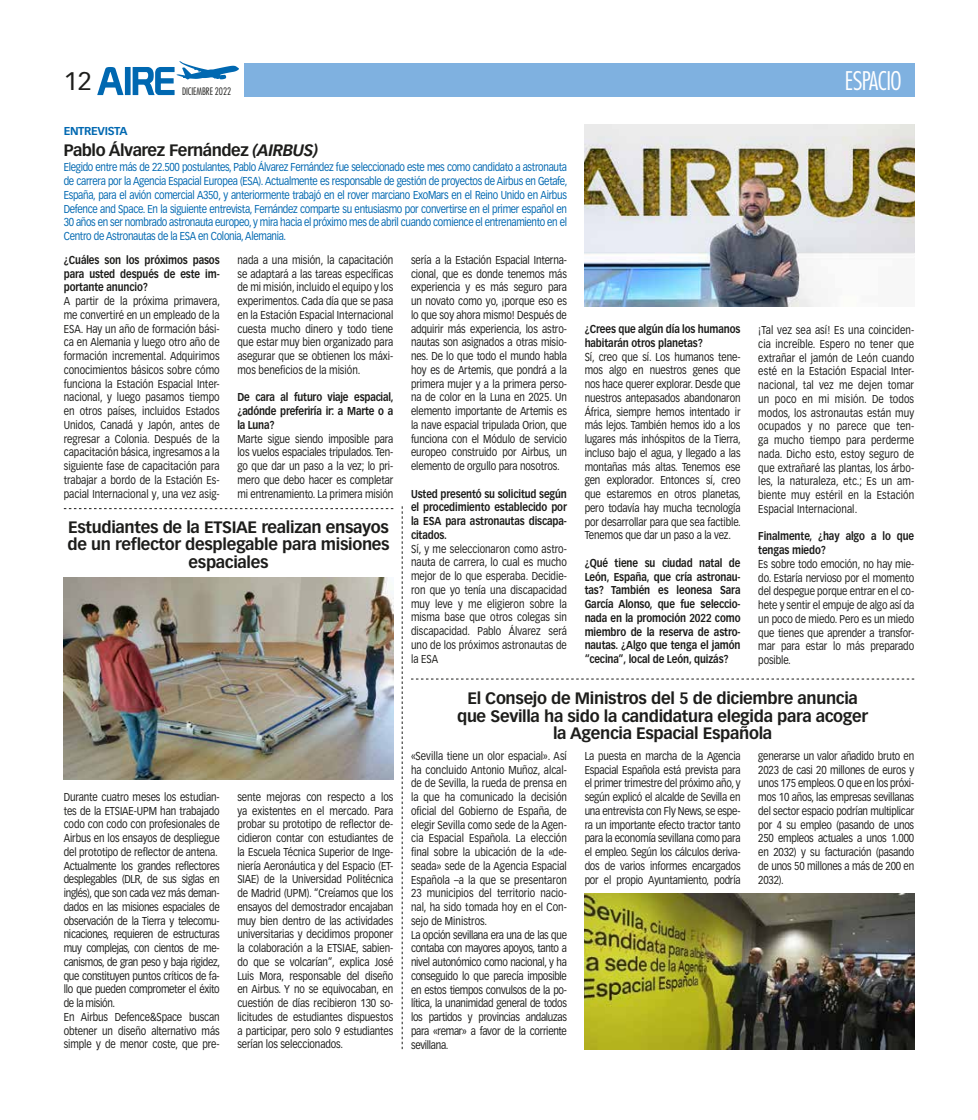
<style>
.page{position:relative;width:978px;height:1120px;background:#fff}
.page>*{position:absolute;margin:0;border:0;box-sizing:border-box;transform-origin:0 0}
.t1{font:300 condensed 25px "Futura Std";letter-spacing:-.025em;color:#fff}
.t2{font:25px "Vectora LT Pro";color:#1d1d1b}
.t3{font:700 16.25px/17.5px "Vectora LT Pro";letter-spacing:-.02em;color:#1d1d1b;text-align:center}
.t4{font:11.25px/13.8px "Vectora LT Pro";letter-spacing:-.01em;color:#1d1d1b;text-align:justify;scale:.85 1}
.t5{font:11.25px/13.8px "Vectora LT Pro";letter-spacing:-.03em;color:#1d1d1b;scale:.85 1}
.t6{font:11.25px/13.8px "Vectora LT Pro";letter-spacing:-.03em;color:#0068b1;text-align:justify;scale:.85 1}
.t7{font:700 11.25px/13.8px "Vectora LT Pro";letter-spacing:-.01em;color:#1d1d1b;text-align:justify;scale:.85 1}
.t8{font:700 11.25px "Vectora LT Pro";letter-spacing:-.03em;color:#0068b1}
.t9{font:300 condensed 10px "Futura Std";letter-spacing:-.01em;color:#1d1d1b}
.s1{font-style:italic}
</style>
<div class="page">
<svg style="left:97px;top:61px;width:142px;height:34px"></svg>
<div style="left:244px;top:64px;width:670px;height:33px;background:#7fb1e0"></div>
<svg style="left:402px;top:506px;width:1px;height:543px"></svg>
<img style="left:64px;top:578px;width:329px;height:201px">
<svg style="left:64px;top:508px;width:329px;height:1px"></svg>
<svg style="left:411px;top:679px;width:503px;height:1px"></svg>
<img style="left:585px;top:124px;width:329px;height:182px">
<img style="left:585px;top:893px;width:330px;height:156px">
<h1 class="t2" style="left:64px;top:66px;width:29px">12</h1>
<p class="t9" style="left:182px;top:85px;width:51px">DICIEMBRE 2022</p>
<p class="t8" style="left:64px;top:124px;width:65px">ENTREVISTA</p>
<h2 class="t3" style="left:64px;top:141px;width:256px">Pablo Álvarez Fernández <span class="s1">(AIRBUS)</span></h2>
<p class="t6" style="left:64px;top:160px;width:594px">Elegido entre más de 22.500 postulantes, Pablo Álvarez Fernández fue seleccionado este mes como candidato a astronauta de carrera por la Agencia Espacial Europea (ESA). Actualmente es responsable de gestión de proyectos de Airbus en Getafe, España, para el avión comercial A350, y anteriormente trabajó en el rover marciano ExoMars en el Reino Unido en Airbus Defence and Space. En la siguiente entrevista, Fernández comparte su entusiasmo por convertirse en el primer español en 30 años en ser nombrado astronauta europeo, y mira hacia el próximo mes de abril cuando comience el entrenamiento en el Centro de Astronautas de la ESA en Colonia, Alemania.</p>
<p class="t7" style="left:64px;top:253px;width:185px">¿Cuáles son los próximos pasos para usted después de este im&shy;portante anuncio?</p>
<p class="t4" style="left:64px;top:294px;width:185px">A partir de la próxima primavera, me convertiré en un empleado de la ESA. Hay un año de formación bási&shy;ca en Alemania y luego otro año de formación incremental. Adquirimos conocimientos básicos sobre cómo funciona la Estación Espacial Inter&shy;nacional, y luego pasamos tiempo en otros países, incluidos Estados Unidos, Canadá y Japón, antes de regresar a Colonia. Después de la capacitación básica, ingresamos a la siguiente fase de capacitación para trabajar a bordo de la Estación Es&shy;pacial Internacional y, una vez asig-</p>
<p class="t4" style="left:237px;top:253px;width:185px">nada a una misión, la capacitación se adaptará a las tareas específicas de mi misión, incluido el equipo y los experimentos. Cada día que se pasa en la Estación Espacial Internacional cuesta mucho dinero y todo tiene que estar muy bien organizado para asegurar que se obtienen los máxi&shy;mos beneficios de la misión.</p>
<p class="t7" style="left:237px;top:390px;width:185px">De cara al futuro viaje espacial, ¿adónde preferiría ir: a Marte o a la Luna?</p>
<p class="t4" style="left:237px;top:432px;width:185px">Marte sigue siendo imposible para los vuelos espaciales tripulados. Ten&shy;go que dar un paso a la vez; lo pri&shy;mero que debo hacer es completar mi entrenamiento. La primera misión</p>
<h2 class="t3" style="left:67px;top:518px;width:324px">Estudiantes de la ETSIAE realizan ensayos de un reflector desplegable para misiones espaciales</h2>
<p class="t4" style="left:411px;top:253px;width:185px">sería a la Estación Espacial Interna&shy;cional, que es donde tenemos más experiencia y es más seguro para un novato como yo, ¡porque eso es lo que soy ahora mismo! Después de adquirir más experiencia, los astro&shy;nautas son asignados a otras misio&shy;nes. De lo que todo el mundo habla hoy es de Artemis, que pondrá a la primera mujer y a la primera perso&shy;na de color en la Luna en 2025. Un elemento importante de Artemis es la nave espacial tripulada Orion, que funciona con el Módulo de servicio europeo construido por Airbus, un elemento de orgullo para nosotros.</p>
<p class="t7" style="left:411px;top:487px;width:185px">Usted presentó su solicitud según el procedimiento establecido por la ESA para astronautas discapa&shy;citados.</p>
<p class="t4" style="left:411px;top:542px;width:185px">Sí, y me seleccionaron como astro&shy;nauta de carrera, lo cual es mucho mejor de lo que esperaba. Decidie&shy;ron que yo tenía una discapacidad muy leve y me eligieron sobre la misma base que otros colegas sin discapacidad. Pablo Álvarez será uno de los próximos astronautas de la ESA</p>
<p class="t7" style="left:585px;top:322px;width:185px">¿Crees que algún día los humanos habitarán otros planetas?</p>
<p class="t4" style="left:585px;top:350px;width:185px">Sí, creo que sí. Los humanos tene&shy;mos algo en nuestros genes que nos hace querer explorar. Desde que nuestros antepasados abandonaron África, siempre hemos intentado ir más lejos. También hemos ido a los lugares más inhóspitos de la Tierra, incluso bajo el agua, y llegado a las montañas más altas. Tenemos ese gen explorador. Entonces sí, creo que estaremos en otros planetas, pero todavía hay mucha tecnología por desarrollar para que sea factible.<br>Tenemos que dar un paso a la vez.</p>
<p class="t7" style="left:585px;top:556px;width:185px">¿Qué tiene su ciudad natal de León, España, que cría astronau&shy;tas? También es leonesa Sara García Alonso, que fue seleccio&shy;nada en la promoción 2022 como miembro de la reserva de astro&shy;nautas. ¿Algo que tenga el jamón “cecina”, local de León, quizás?</p>
<h1 class="t1" style="left:845px;top:66px;width:58px">ESPACIO</h1>
<p class="t4" style="left:758px;top:323px;width:185px">¡Tal vez sea así! Es una coinciden&shy;cia increíble. Espero no tener que extrañar el jamón de León cuando esté en la Estación Espacial Inter&shy;nacional, tal vez me dejen tomar un poco en mi misión. De todos modos, los astronautas están muy ocupados y no parece que ten&shy;ga mucho tiempo para perderme nada. Dicho esto, estoy seguro de que extrañaré las plantas, los árbo&shy;les, la naturaleza, etc.; Es un am&shy;biente muy estéril en la Estación Espacial Internacional.</p>
<p class="t7" style="left:758px;top:529px;width:185px">Finalmente, ¿hay algo a lo que tengas miedo?</p>
<p class="t4" style="left:758px;top:557px;width:185px">Es sobre todo emoción, no hay mie&shy;do. Estaría nervioso por el momento del despegue porque entrar en el co&shy;hete y sentir el empuje de algo así da un poco de miedo. Pero es un miedo que tienes que aprender a transfor&shy;mar para estar lo más preparado posible.</p>
<p class="t5" style="left:64px;top:790px;width:185px">Durante cuatro meses los estudian&shy;tes de la ETSIAE-UPM han trabajado codo con codo con profesionales de Airbus en los ensayos de despliegue del prototipo de reflector de antena.<br>Actualmente los grandes reflectores desplegables (DLR, de sus siglas en inglés), que son cada vez más deman&shy;dados en las misiones espaciales de observación de la Tierra y telecomu&shy;nicaciones, requieren de estructuras muy complejas, con cientos de me&shy;canismos, de gran peso y baja rigidez, que constituyen puntos críticos de fa&shy;llo que pueden comprometer el éxito de la misión.<br>En Airbus Defence&amp;Space buscan obtener un diseño alternativo más simple y de menor coste, que pre-</p>
<p class="t4" style="left:237px;top:790px;width:185px">sente mejoras con respecto a los ya existentes en el mercado. Para probar su prototipo de reflector de&shy;cidieron contar con estudiantes de la Escuela Técnica Superior de Inge&shy;niería Aeronáutica y del Espacio (ET-SIAE) de la Universidad Politécnica de Madrid (UPM). “Creíamos que los ensayos del demostrador encajaban muy bien dentro de las actividades universitarias y decidimos proponer la colaboración a la ETSIAE, sabien&shy;do que se volcarían”, explica José Luis Mora, responsable del diseño en Airbus. Y no se equivocaban, en cuestión de días recibieron 130 so&shy;licitudes de estudiantes dispuestos a participar, pero solo 9 estudiantes serían los seleccionados.</p>
<h2 class="t3" style="left:457px;top:690px;width:412px">El Consejo de Ministros del 5 de diciembre anuncia que Sevilla ha sido la candidatura elegida para acoger la Agencia Espacial Española</h2>
<p class="t4" style="left:411px;top:749px;width:185px;text-align:left">«Sevilla tiene un olor espacial». Así ha concluido Antonio Muñoz, alcal&shy;de de Sevilla, la rueda de prensa en la que ha comunicado la decisión oficial del Gobierno de España, de elegir Sevilla como sede de la Agen&shy;cia Espacial Española. La elección final sobre la ubicación de la «de&shy;seada» sede de la Agencia Espacial Española –a la que se presentaron 23 municipios del territorio nacio&shy;nal, ha sido tomada hoy en el Con&shy;sejo de Ministros.<br>La opción sevillana era una de las que contaba con mayores apoyos, tanto a nivel autonómico como nacional, y ha conseguido lo que parecía imposible en estos tiempos convulsos de la po&shy;lítica, la unanimidad general de todos los partidos y provincias andaluzas para «remar» a favor de la corriente sevillana.</p>
<p class="t4" style="left:585px;top:749px;width:185px">La puesta en marcha de la Agencia Espacial Española está prevista para el primer trimestre del próximo año, y según explicó el alcalde de Sevilla en una entrevista con Fly News, se espe&shy;ra un importante efecto tractor tanto para la economía sevillana como para el empleo. Según los cálculos deriva&shy;dos de varios informes encargados por el propio Ayuntamiento, podría</p>
<p class="t4" style="left:758px;top:749px;width:185px">generarse un valor añadido bruto en 2023 de casi 20 millones de euros y unos 175 empleos. O que en los próxi&shy;mos 10 años, las empresas sevillanas del sector espacio podrían multiplicar por 4 su empleo (pasando de unos 250 empleos actuales a unos 1.000 en 2032) y su facturación (pasando de unos 50 millones a más de 200 en 2032).</p>
</div>
